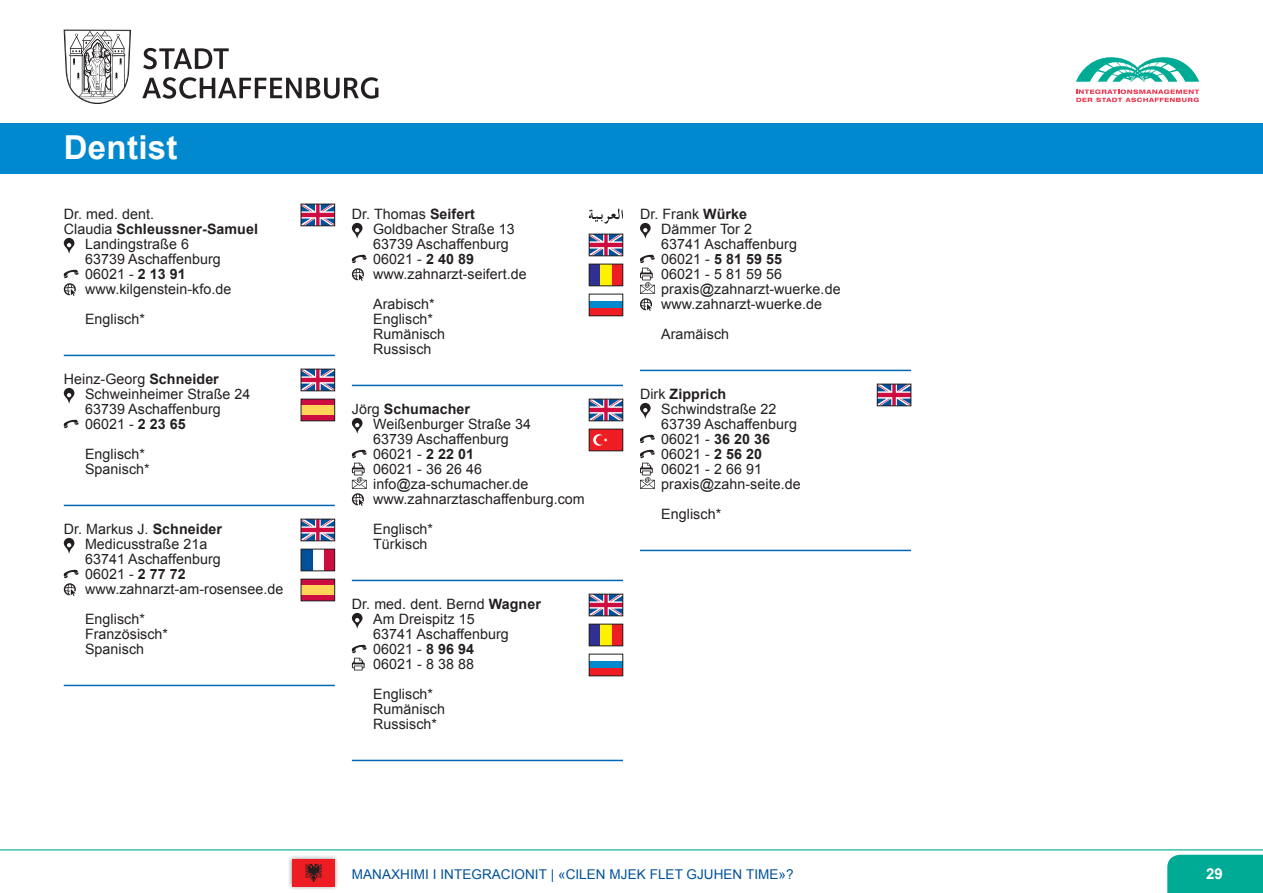
<style>
.page{position:relative;width:1263px;height:893px;background:#fff}
.page>*{position:absolute;margin:0;border:0;box-sizing:border-box;transform-origin:0 0}
.t1{font:700 33px "Arial";letter-spacing:.01em;color:#fff}
.t2{font:700 15px "Arial";color:#fff}
.t3{font:14.25px/15px "Arial";letter-spacing:.005em;color:#231f20}
.t4{font:700 14.25px "Arial";letter-spacing:.005em;color:#231f20}
.t5{font:13.5px "Arial";letter-spacing:.005em;color:#01519a}
.s1{font-weight:400}
.s2{font-weight:700}
</style>
<div class="page">
<hr style="left:352px;top:385px;width:271px;height:1px;background:#0166b3">
<hr style="left:352px;top:580px;width:271px;height:1px;background:#0166b3">
<hr style="left:352px;top:760px;width:271px;height:1px;background:#0166b3">
<svg style="left:352px;top:223px;width:10px;height:16px"></svg>
<svg style="left:352px;top:255px;width:15px;height:26px"></svg>
<svg style="left:352px;top:418px;width:10px;height:16px"></svg>
<svg style="left:352px;top:450px;width:15px;height:56px"></svg>
<svg style="left:352px;top:613px;width:10px;height:16px"></svg>
<svg style="left:352px;top:645px;width:15px;height:25px"></svg>
<svg style="left:589px;top:209px;width:34px;height:14px"></svg>
<svg style="left:589px;top:234px;width:34px;height:22px"></svg>
<div style="left:589px;top:264px;width:11px;height:22px;background:#2e3092"></div>
<div style="left:612px;top:264px;width:11px;height:22px;background:#ee1d23"></div>
<div style="left:600px;top:264px;width:12px;height:22px;background:#fff101"></div>
<div style="left:589px;top:264px;width:34px;height:22px;border:1px solid #231f20"></div>
<div style="left:589px;top:301px;width:34px;height:8px;background:#0089cf"></div>
<div style="left:589px;top:309px;width:34px;height:7px;background:#ee1d23"></div>
<svg style="left:589px;top:399px;width:34px;height:22px"></svg>
<div style="left:589px;top:429px;width:34px;height:22px;background:#ee1d23"></div>
<svg style="left:593px;top:434px;width:14px;height:12px"></svg>
<svg style="left:589px;top:594px;width:34px;height:22px"></svg>
<div style="left:589px;top:624px;width:11px;height:22px;background:#2e3092"></div>
<div style="left:612px;top:624px;width:11px;height:22px;background:#ee1d23"></div>
<div style="left:600px;top:624px;width:12px;height:22px;background:#fff101"></div>
<div style="left:589px;top:624px;width:34px;height:22px;border:1px solid #231f20"></div>
<div style="left:589px;top:661px;width:34px;height:8px;background:#0089cf"></div>
<div style="left:589px;top:669px;width:34px;height:7px;background:#ee1d23"></div>
<hr style="left:64px;top:355px;width:271px;height:1px;background:#0166b3">
<hr style="left:64px;top:505px;width:271px;height:1px;background:#0166b3">
<hr style="left:64px;top:685px;width:271px;height:1px;background:#0166b3">
<svg style="left:64px;top:238px;width:10px;height:16px"></svg>
<svg style="left:64px;top:270px;width:15px;height:26px"></svg>
<svg style="left:64px;top:388px;width:10px;height:16px"></svg>
<svg style="left:64px;top:420px;width:15px;height:8px"></svg>
<svg style="left:64px;top:538px;width:10px;height:16px"></svg>
<svg style="left:64px;top:570px;width:15px;height:26px"></svg>
<svg style="left:301px;top:204px;width:34px;height:22px"></svg>
<svg style="left:301px;top:369px;width:34px;height:22px"></svg>
<div style="left:301px;top:415px;width:34px;height:6px;background:#cd0d40"></div>
<div style="left:301px;top:405px;width:34px;height:10px;background:#fed559"></div>
<div style="left:301px;top:399px;width:34px;height:6px;background:#cd0d40"></div>
<div style="left:301px;top:399px;width:34px;height:22px;border:1px solid #231f20"></div>
<svg style="left:301px;top:519px;width:34px;height:22px"></svg>
<div style="left:323px;top:549px;width:12px;height:22px;background:#cd0d40"></div>
<div style="left:301px;top:549px;width:11px;height:22px;background:#01519a"></div>
<div style="left:301px;top:549px;width:34px;height:22px;border:1px solid #231f20"></div>
<div style="left:301px;top:595px;width:34px;height:6px;background:#cd0d40"></div>
<div style="left:301px;top:585px;width:34px;height:10px;background:#fed559"></div>
<div style="left:301px;top:579px;width:34px;height:6px;background:#cd0d40"></div>
<hr style="left:640px;top:370px;width:271px;height:1px;background:#0166b3">
<hr style="left:640px;top:550px;width:271px;height:1px;background:#0166b3">
<svg style="left:640px;top:223px;width:11px;height:16px"></svg>
<svg style="left:640px;top:255px;width:15px;height:56px"></svg>
<svg style="left:640px;top:403px;width:11px;height:16px"></svg>
<svg style="left:640px;top:435px;width:15px;height:8px"></svg>
<svg style="left:640px;top:450px;width:15px;height:39px"></svg>
<svg style="left:877px;top:384px;width:34px;height:22px"></svg>
<div style="left:0;top:123px;width:1263px;height:51px;background:#0089cf"></div>
<svg style="left:63px;top:29px;width:68px;height:75px"></svg>
<svg style="left:143px;top:48px;width:86px;height:21px"></svg>
<svg style="left:142px;top:77px;width:236px;height:22px"></svg>
<hr style="left:0;top:849px;width:1263px;height:1px;background:#00ab95">
<div style="left:1167px;top:855px;width:96px;height:38px;background:#00ab95"></div>
<svg style="left:1076px;top:89px;width:123px;height:13px"></svg>
<svg style="left:1076px;top:57px;width:123px;height:25px"></svg>
<div style="left:288px;top:854px;width:51px;height:36px;background:#231f20;opacity:.5"></div>
<div style="left:292px;top:859px;width:43px;height:27px;background:#ee1d23"></div>
<svg style="left:305px;top:864px;width:17px;height:18px"></svg>
<h1 class="t1" style="left:64px;top:126px;width:115px">Dentist</h1>
<p class="t3" style="left:64px;top:207px;width:92px">Dr. med. dent.</p>
<p class="t4" style="left:64px;top:219px;width:196px"><span class="s1">Claudia</span> Schleussner-Samuel</p>
<p class="t3" style="left:85px;top:237px;width:105px">Landingstraße 6</p>
<p class="t3" style="left:85px;top:252px;width:137px">63739 Aschaffenburg</p>
<p class="t3" style="left:85px;top:267px;width:102px">06021 - <span class="s2">2 13 91</span></p>
<p class="t3" style="left:85px;top:282px;width:148px">www.kilgenstein-kfo.de</p>
<p class="t3" style="left:85px;top:312px;width:61px">Englisch*</p>
<p class="t3" style="left:85px;top:372px;width:167px;text-indent:-21px">Heinz-Georg <span class="s2">Schneider<br></span>Schweinheimer Straße 24<br>63739 Aschaffenburg<br>06021 - <span class="s2">2 23 65</span></p>
<p class="t3" style="left:85px;top:447px;width:66px">Englisch*<br>Spanisch*</p>
<p class="t3" style="left:85px;top:522px;width:200px;text-indent:-21px">Dr. Markus J. <span class="s2">Schneider<br></span>Medicusstraße 21a<br>63741 Aschaffenburg<br>06021 - <span class="s2">2 77 72 </span>www.zahnarzt-am-rosensee.de</p>
<p class="t3" style="left:85px;top:612px;width:85px">Englisch*<br>Französisch*<br>Spanisch</p>
<p class="t3" style="left:373px;top:207px;width:155px;text-indent:-21px">Dr. Thomas <span class="s2">Seifert<br></span>Goldbacher Straße 13<br>63739 Aschaffenburg<br>06021 - <span class="s2">2 40 89 </span>www.zahnarzt-seifert.de</p>
<p class="t3" style="left:373px;top:297px;width:73px">Arabisch*<br>Englisch*<br>Rumänisch<br>Russisch</p>
<p class="t3" style="left:373px;top:402px;width:213px;text-indent:-21px">Jörg <span class="s2">Schumacher<br></span>Weißenburger Straße 34<br>63739 Aschaffenburg<br>06021 - <span class="s2">2 22 01<br></span>06021 - 36 26 46 info@za-schumacher.de www.zahnarztaschaffenburg.com</p>
<p class="t3" style="left:373px;top:522px;width:61px">Englisch*<br>Türkisch</p>
<p class="t3" style="left:373px;top:597px;width:169px;text-indent:-21px">Dr. med. dent. Bernd <span class="s2">Wagner<br></span>Am Dreispitz 15<br>63741 Aschaffenburg<br>06021 - <span class="s2">8 96 94<br></span>06021 - 8 38 88</p>
<p class="t3" style="left:373px;top:687px;width:73px">Englisch*<br>Rumänisch<br>Russisch*</p>
<p class="t3" style="left:661px;top:207px;width:181px;text-indent:-21px">Dr. Frank <span class="s2">Würke<br></span>Dämmer Tor 2<br>63741 Aschaffenburg<br>06021 - <span class="s2">5 81 59 55<br></span>06021 - 5 81 59 56 praxis@zahnarzt-wuerke.de www.zahnarzt-wuerke.de</p>
<p class="t3" style="left:661px;top:327px;width:69px">Aramäisch</p>
<p class="t3" style="left:661px;top:387px;width:141px;text-indent:-21px">Dirk <span class="s2">Zipprich<br></span>Schwindstraße 22<br>63739 Aschaffenburg<br>06021 - <span class="s2">36 20 36<br></span>06021 - <span class="s2">2 56 20<br></span>06021 - 2 66 91 praxis@zahn-seite.de</p>
<p class="t3" style="left:661px;top:507px;width:61px">Englisch*</p>
<p class="t5" style="left:352px;top:865px;width:443px">MANAXHIMI I INTEGRACIONIT | «CILEN MJEK FLET GJUHEN TIME»?</p>
<p class="t2" style="left:1206px;top:864px;width:18px">29</p>
</div>
